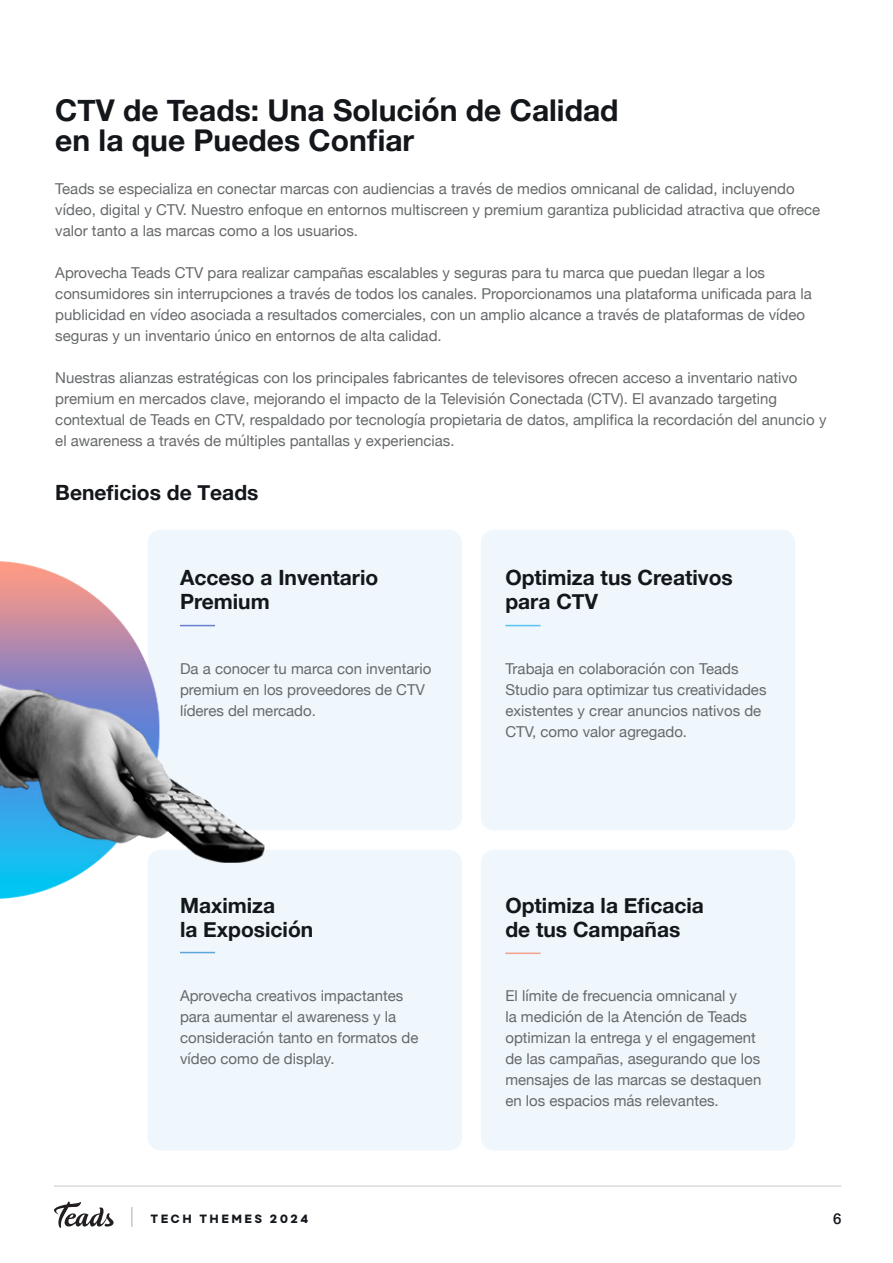
<style>
.page{position:relative;width:893px;height:1263px;background:#fff}
.page>*{position:absolute;margin:0;border:0;box-sizing:border-box;transform-origin:0 0}
.t1{font:700 30px/30px "Helvetica Neue";color:#13161a}
.t2{font:700 21px/24px "Helvetica Neue";color:#13161a}
.t3{font:15px/21px "Helvetica Neue";color:#66696b}
.t4{font:500 15px "Helvetica Neue";color:#13161a}
.t5{font:12px "Soin Sans Pro Headline";letter-spacing:.25em;color:#13161a}
</style>
<div class="page">
<svg style="left:54px;top:1201px;width:60px;height:27px"></svg>
<hr style="left:131px;top:1207px;width:2px;height:20px;background:#c7c7c7">
<hr style="left:54px;top:1186px;width:787px;height:1px;background:#c7c7c7">
<div style="left:148px;top:530px;width:314px;height:300px;background:#eff6fc;border-radius:13px"></div>
<div style="left:148px;top:850px;width:314px;height:300px;background:#eff6fc;border-radius:13px"></div>
<div style="left:481px;top:850px;width:314px;height:300px;background:#eff6fc;border-radius:13px"></div>
<div style="left:481px;top:530px;width:314px;height:300px;background:#eff6fc;border-radius:13px"></div>
<hr style="left:505px;top:625px;width:35px;height:1px;background:#56c4f0">
<hr style="left:180px;top:952px;width:35px;height:1px;background:#5da6da">
<hr style="left:505px;top:952px;width:35px;height:2px;background:#f2a18a">
<img style="left:0;top:531px;width:265px;height:368px">
<p class="t1" style="left:55px;top:96px;width:565px">CTV de Teads: Una Solución de Calidad en la que Puedes Confiar</p>
<p class="t3" style="left:55px;top:179px;width:766px">Teads se especializa en conectar marcas con audiencias a través de medios omnicanal de calidad, incluyendo vídeo, digital y CTV. Nuestro enfoque en entornos multiscreen y premium garantiza publicidad atractiva que ofrece valor tanto a las marcas como a los usuarios.</p>
<p class="t3" style="left:55px;top:263px;width:758px">Aprovecha Teads CTV para realizar campañas escalables y seguras para tu marca que puedan llegar a los consumidores sin interrupciones a través de todos los canales. Proporcionamos una plataforma unificada para la publicidad en vídeo asociada a resultados comerciales, con un amplio alcance a través de plataformas de vídeo seguras y un inventario único en entornos de alta calidad.</p>
<p class="t3" style="left:55px;top:368px;width:773px">Nuestras alianzas estratégicas con los principales fabricantes de televisores ofrecen acceso a inventario nativo premium en mercados clave, mejorando el impacto de la Televisión Conectada (CTV). El avanzado targeting contextual de Teads en CTV, respaldado por tecnología propietaria de datos, amplifica la recordación del anuncio y el awareness a través de múltiples pantallas y experiencias.</p>
<p class="t2" style="left:55px;top:481px;width:205px">Beneficios de Teads</p>
<p class="t2" style="left:180px;top:566px;width:200px">Acceso a Inventario<br>Premium</p>
<p class="t3" style="left:180px;top:658px;width:253px">Da a conocer tu marca con inventario premium en los proveedores de CTV líderes del mercado.</p>
<p class="t2" style="left:180px;top:894px;width:135px">Maximiza<br>la Exposición</p>
<p class="t3" style="left:180px;top:986px;width:240px">Aprovecha creativos impactantes para aumentar el awareness y la consideración tanto en formatos de vídeo como de display.</p>
<p class="t2" style="left:505px;top:566px;width:229px">Optimiza tus Creativos para CTV</p>
<p class="t3" style="left:505px;top:658px;width:263px">Trabaja en colaboración con Teads Studio para optimizar tus creatividades existentes y crear anuncios nativos de CTV, como valor agregado.</p>
<p class="t2" style="left:505px;top:894px;width:200px">Optimiza la Eficacia de tus Campañas</p>
<p class="t3" style="left:505px;top:986px;width:257px">El límite de frecuencia omnicanal y<br>la medición de la Atención de Teads optimizan la entrega y el engagement de las campañas, asegurando que los mensajes de las marcas se destaquen en los espacios más relevantes.</p>
<p class="t5" style="left:151px;top:1209px;width:158px">TECH THEMES 2024</p>
<p class="t4" style="left:833px;top:1206px;width:10px">6</p>
</div>
